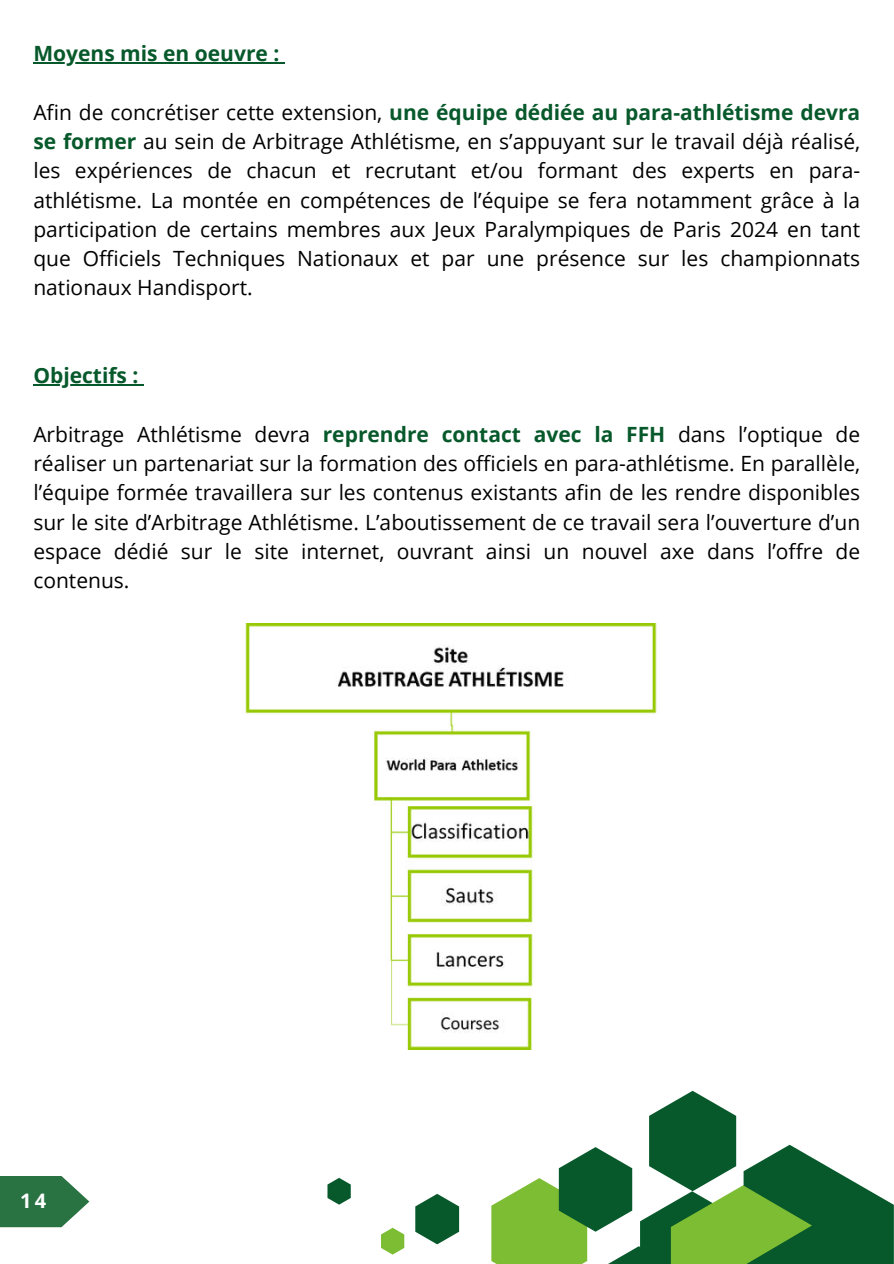
<style>
.page{position:relative;width:894px;height:1264px;background:#fff}
.page>*{position:absolute;margin:0;border:0;box-sizing:border-box;transform-origin:0 0}
.t1{font:21px/29.2px "Open Sans";color:#000;text-align:justify}
.t2{font:700 21px "Open Sans";color:#07592b}
.t3{font:700 19.95px "Open Sans";color:#fff}
.s1{font-weight:700;color:#07592b}
</style>
<div class="page">
<svg style="left:415px;top:1193px;width:44px;height:51px"></svg>
<svg style="left:381px;top:1227px;width:23px;height:27px"></svg>
<svg style="left:327px;top:1178px;width:23px;height:26px"></svg>
<svg style="left:491px;top:1090px;width:402px;height:173px"></svg>
<img style="left:244px;top:623px;width:413px;height:426px">
<hr style="left:33px;top:62px;width:246px;height:2px;background:#07592b">
<svg style="left:279px;top:62px;width:6px;height:2px"></svg>
<hr style="left:33px;top:384px;width:105px;height:1px;background:#07592b">
<svg style="left:0;top:1176px;width:89px;height:51px;background:#49875e"></svg>
<p class="t2" style="left:33px;top:39px;width:247px">Moyens mis en oeuvre :</p>
<p class="t1" style="left:33px;top:97px;width:828px">Afin de concrétiser cette extension, <span class="s1">une équipe dédiée au para-athlétisme devra se former</span> au sein de Arbitrage Athlétisme, en s’appuyant sur le travail déjà réalisé, les expériences de chacun et recrutant et/ou formant des experts en para&shy;athlétisme. La montée en compétences de l’équipe se fera notamment grâce à la participation de certains membres aux Jeux Paralympiques de Paris 2024 en tant que Officiels Techniques Nationaux et par une présence sur les championnats nationaux Handisport.</p>
<p class="t2" style="left:33px;top:361px;width:107px">Objectifs :</p>
<p class="t1" style="left:33px;top:419px;width:828px">Arbitrage Athlétisme devra <span class="s1">reprendre contact avec la FFH</span> dans l’optique de réaliser un partenariat sur la formation des officiels en para-athlétisme. En parallèle, l’équipe formée travaillera sur les contenus existants afin de les rendre disponibles sur le site d’Arbitrage Athlétisme. L’aboutissement de ce travail sera l’ouverture d’un espace dédié sur le site internet, ouvrant ainsi un nouvel axe dans l’offre de contenus.</p>
<p class="t3" style="left:20px;top:1186px;width:28px">14</p>
</div>
